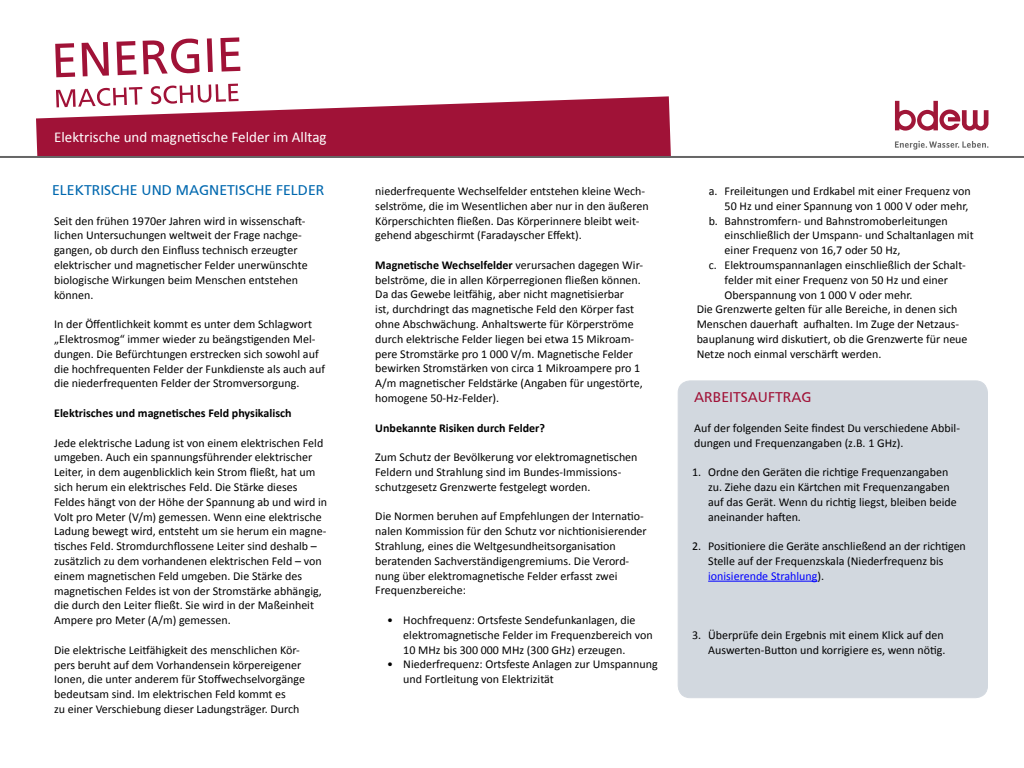
<style>
.page{position:relative;width:1024px;height:768px;background:#fff}
.page>*{position:absolute;margin:0;border:0;box-sizing:border-box;transform-origin:0 0}
.t1{font:15px "Calibri";color:#fff}
.t2{font:14px "Frutiger 55 Roman";color:#0068af}
.t3{font:14px "Frutiger 55 Roman";color:#a01237}
.t4{font:12px/14.8px "Calibri";color:#000}
.t5{font:700 12px "Calibri";color:#000}
.s1{font-weight:700}
.s2{color:#00f}
</style>
<div class="page">
<svg style="left:36px;top:96px;width:635px;height:60px;background:#ad3454"></svg>
<svg style="left:56px;top:84px;width:183px;height:23px"></svg>
<svg style="left:55px;top:37px;width:185px;height:40px"></svg>
<svg style="left:895px;top:101px;width:93px;height:30px"></svg>
<svg style="left:895px;top:141px;width:93px;height:9px"></svg>
<hr style="left:0;top:156px;width:1024px;height:2px;background:#666">
<div style="left:678px;top:381px;width:309px;height:317px;background:#d2d8df;border-radius:12px"></div>
<div style="left:678px;top:380px;width:310px;height:318px;border:1px solid #a6b2c0;border-radius:12px"></div>
<hr style="left:708px;top:581px;width:110px;height:1px;background:#00f">
<p class="t1" style="left:54px;top:128px;width:274px">Elektrische und magnetische Felder im Alltag</p>
<p class="t2" style="left:52px;top:182px;width:274px">ELEKTRISCHE UND MAGNETISCHE FELDER</p>
<p class="t4" style="left:54px;top:213px;width:255px">Seit den frühen 1970er Jahren wird in wissenschaft&shy;lichen Untersuchungen weltweit der Frage nachge&shy;gangen, ob durch den Einfluss technisch erzeugter elektrischer und magnetischer Felder unerwünschte biologische Wirkungen beim Menschen entstehen können.</p>
<p class="t4" style="left:54px;top:317px;width:272px">In der Öffentlichkeit kommt es unter dem Schlagwort „Elektrosmog“ immer wieder zu beängstigenden Mel&shy;dungen. Die Befürchtungen erstrecken sich sowohl auf die hochfrequenten Felder der Funkdienste als auch auf die niederfrequenten Felder der Stromversorgung.</p>
<p class="t5" style="left:54px;top:405px;width:239px">Elektrisches und magnetisches Feld physikalisch</p>
<p class="t4" style="left:54px;top:435px;width:275px">Jede elektrische Ladung ist von einem elektrischen Feld umgeben. Auch ein spannungsführender elektrischer Leiter, in dem augenblicklich kein Strom fließt, hat um sich herum ein elektrisches Feld. Die Stärke dieses Feldes hängt von der Höhe der Spannung ab und wird in Volt pro Meter (V/m) gemessen. Wenn eine elektrische Ladung bewegt wird, entsteht um sie herum ein magne&shy;tisches Feld. Stromdurchflossene Leiter sind deshalb – zusätzlich zu dem vorhandenen elektrischen Feld – von einem magnetischen Feld umgeben. Die Stärke des magnetischen Feldes ist von der Stromstärke abhängig, die durch den Leiter fließt. Sie wird in der Maßeinheit Ampere pro Meter (A/m) gemessen.</p>
<p class="t4" style="left:54px;top:642px;width:252px">Die elektrische Leitfähigkeit des menschlichen Kör&shy;pers beruht auf dem Vorhandensein körpereigener Ionen, die unter anderem für Stoffwechselvorgänge bedeutsam sind. Im elektrischen Feld kommt es<br>zu einer Verschiebung dieser Ladungsträger. Durch</p>
<p class="t4" style="left:375px;top:184px;width:275px">niederfrequente Wechselfelder entstehen kleine Wech&shy;selströme, die im Wesentlichen aber nur in den äußeren Körperschichten fließen. Das Körperinnere bleibt weit&shy;gehend abgeschirmt (Faradayscher Effekt).</p>
<p class="t4" style="left:375px;top:258px;width:269px"><span class="s1">Magnetische Wechselfelder</span> verursachen dagegen Wir&shy;belströme, die in allen Körperregionen fließen können.<br>Da das Gewebe leitfähig, aber nicht magnetisierbar<br>ist, durchdringt das magnetische Feld den Körper fast ohne Abschwächung. Anhaltswerte für Körperströme durch elektrische Felder liegen bei etwa 15 Mikroam&shy;pere Stromstärke pro 1 000 V/m. Magnetische Felder bewirken Stromstärken von circa 1 Mikroampere pro 1<br>A/m magnetischer Feldstärke (Angaben für ungestörte, homogene 50-Hz-Felder).</p>
<p class="t5" style="left:375px;top:420px;width:171px">Unbekannte Risiken durch Felder?</p>
<p class="t4" style="left:375px;top:450px;width:264px">Zum Schutz der Bevölkerung vor elektromagnetischen<br>Feldern und Strahlung sind im Bundes-Immissions&shy;schutzgesetz Grenzwerte festgelegt worden.</p>
<p class="t4" style="left:375px;top:509px;width:273px">Die Normen beruhen auf Empfehlungen der Internatio&shy;nalen Kommission für den Schutz vor nichtionisierender Strahlung, eines die Weltgesundheitsorganisation beratenden Sachverständigengremiums. Die Verord&shy;nung über elektromagnetische Felder erfasst zwei Frequenzbereiche:</p>
<p class="t4" style="left:403px;top:613px;width:251px;text-indent:-16px">• Hochfrequenz: Ortsfeste Sendefunkanlagen, die elektromagnetische Felder im Frequenzbereich von<br>10 MHz bis 300 000 MHz (300 GHz) erzeugen.</p>
<p class="t4" style="left:403px;top:657px;width:256px;text-indent:-16px">• Niederfrequenz: Ortsfeste Anlagen zur Umspannung und Fortleitung von Elektrizität</p>
<p class="t4" style="left:709px;top:184px;width:264px">a. Freileitungen und Erdkabel mit einer Frequenz von</p>
<p class="t4" style="left:725px;top:198px;width:245px">50 Hz und einer Spannung von 1 000 V oder mehr,</p>
<p class="t4" style="left:709px;top:213px;width:241px">b. Bahnstromfern- und Bahnstromoberleitungen</p>
<p class="t4" style="left:725px;top:228px;width:251px">einschließlich der Umspann- und Schaltanlagen mit</p>
<p class="t4" style="left:725px;top:243px;width:177px">einer Frequenz von 16,7 oder 50 Hz,</p>
<p class="t4" style="left:709px;top:258px;width:259px">c. Elektroumspannanlagen einschließlich der Schalt-</p>
<p class="t4" style="left:725px;top:272px;width:225px">felder mit einer Frequenz von 50 Hz und einer</p>
<p class="t4" style="left:725px;top:287px;width:189px">Oberspannung von 1 000 V oder mehr.</p>
<p class="t4" style="left:697px;top:302px;width:262px">Die Grenzwerte gelten für alle Bereiche, in denen sich</p>
<p class="t4" style="left:697px;top:317px;width:264px">Menschen dauerhaft aufhalten. Im Zuge der Netzaus-</p>
<p class="t4" style="left:697px;top:332px;width:272px">bauplanung wird diskutiert, ob die Grenzwerte für neue</p>
<p class="t4" style="left:697px;top:346px;width:186px">Netze noch einmal verschärft werden.</p>
<p class="t3" style="left:694px;top:389px;width:119px">ARBEITSAUFTRAG</p>
<p class="t4" style="left:694px;top:420px;width:267px">Auf der folgenden Seite findest Du verschiedene Abbil&shy;dungen und Frequenzangaben (z.B. 1 GHz).</p>
<p class="t4" style="left:708px;top:465px;width:250px;text-indent:-16px">1. Ordne den Geräten die richtige Frequenzangaben zu. Ziehe dazu ein Kärtchen mit Frequenzangaben auf das Gerät. Wenn du richtig liegst, bleiben beide aneinander haften.</p>
<p class="t4" style="left:708px;top:539px;width:259px;text-indent:-16px">2. Positioniere die Geräte anschließend an der richtigen<br>Stelle auf der Frequenzskala (Niederfrequenz bis <span class="s2">ionisierende Strahlung</span>).</p>
<p class="t4" style="left:692px;top:628px;width:255px;text-align:right">3. Überprüfe dein Ergebnis mit einem Klick auf den<br>Auswerten-Button und korrigiere es, wenn nötig.</p>
</div>
